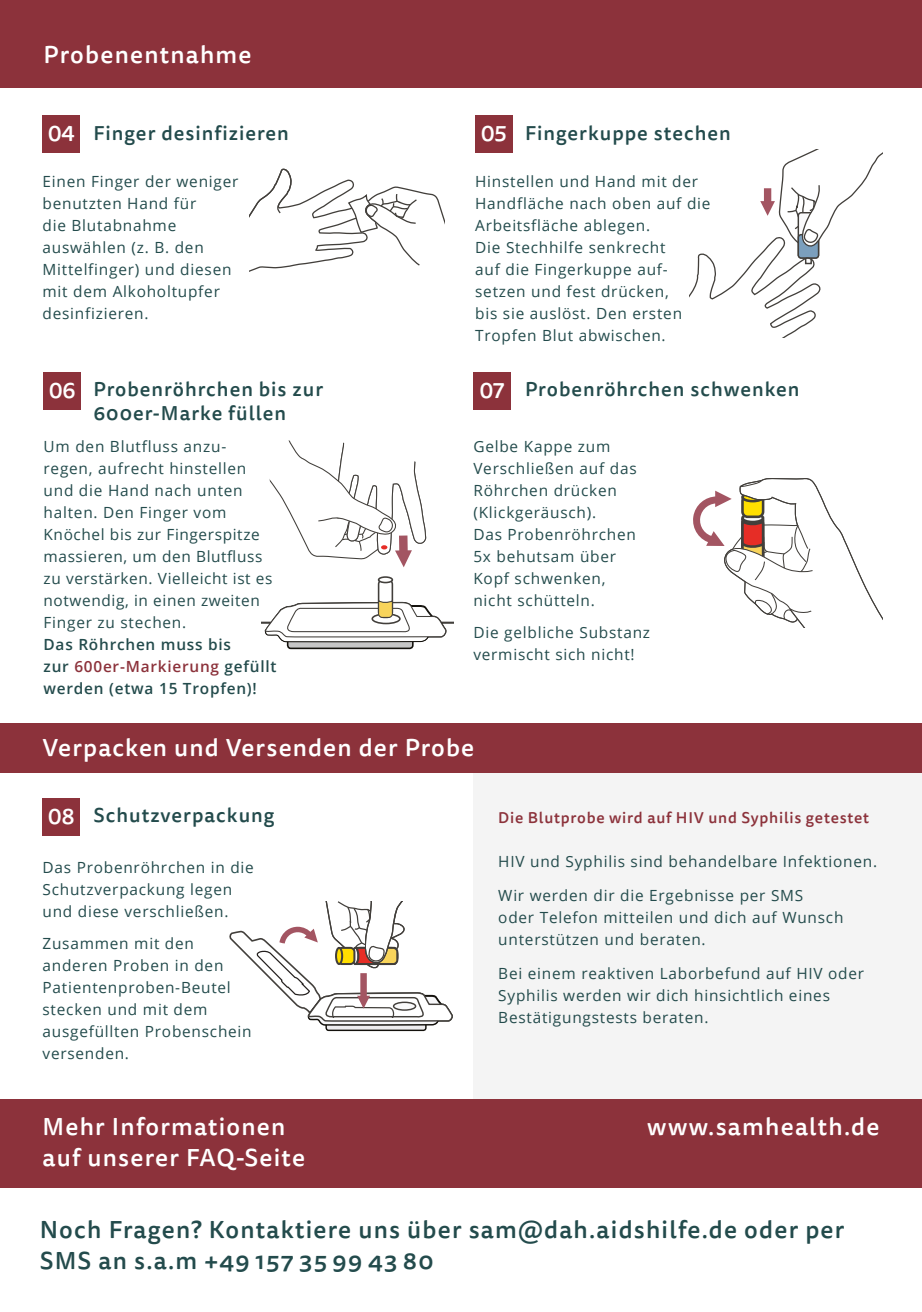
<style>
.page{position:relative;width:922px;height:1312px;background:#fff}
.page>*{position:absolute;margin:0;border:0;box-sizing:border-box;transform-origin:0 0}
.t1{font:500 24.25px/30.8px "Tisa Sans Pro";letter-spacing:.05em;color:#fff}
.t2{font:500 24.25px/30.8px "Tisa Sans Pro";letter-spacing:.05em;color:#234b4c}
.t3{font:500 22px "Tisa Sans Pro";color:#fff}
.t4{font:500 19.75px/23.8px "Tisa Sans Pro";letter-spacing:.05em;color:#234b4c}
.t5{font:15.25px/22px "Open Sans";letter-spacing:.05em;color:#234b4c}
.t6{font:600 15.25px/22px "Open Sans";letter-spacing:.05em;color:#234b4c}
.t7{font:500 15.25px "Tisa Sans Pro";letter-spacing:.05em;color:#8c323b}
.s1{font-size:22px;color:#fff}
.s2{color:#8c323b}
</style>
<div class="page">
<div style="left:0;top:0;width:921px;height:87px;background:#8c323b"></div>
<div style="left:473px;top:773px;width:448px;height:333px;background:#f4f4f4"></div>
<div style="left:0;top:723px;width:921px;height:50px;background:#8c323b"></div>
<svg style="left:249px;top:168px;width:195px;height:104px"></svg>
<svg style="left:229px;top:901px;width:224px;height:130px"></svg>
<svg style="left:693px;top:478px;width:189px;height:149px"></svg>
<svg style="left:689px;top:149px;width:193px;height:189px"></svg>
<svg style="left:270px;top:440px;width:157px;height:127px"></svg>
<hr style="left:261px;top:621px;width:192px;height:2px;background:#423f3b">
<div style="left:378px;top:578px;width:15px;height:40px;border:2px solid #423f3b;border-radius:6px"></div>
<div style="left:378px;top:577px;width:14px;height:5px;background:#fff;border-radius:50%"></div>
<div style="left:378px;top:576px;width:15px;height:7px;border:2px solid #423f3b;border-radius:50%"></div>
<svg style="left:264px;top:599px;width:184px;height:50px"></svg>
<div style="left:43px;top:116px;width:37px;height:37px;background:#8c323b"></div>
<div style="left:44px;top:372px;width:37px;height:37px;background:#8c323b"></div>
<div style="left:43px;top:798px;width:37px;height:37px;background:#8c323b"></div>
<div style="left:475px;top:116px;width:37px;height:37px;background:#8c323b"></div>
<div style="left:473px;top:372px;width:37px;height:37px;background:#8c323b"></div>
<div style="left:0;top:1098px;width:921px;height:89px;background:#8c323b"></div>
<h1 class="t1" style="left:44px;top:40px;width:209px">Probenentnahme</h1>
<p class="t4" style="left:48px;top:121px;width:242px"><span class="s1">04</span> Finger desinfizieren</p>
<p class="t4" style="left:481px;top:121px;width:251px"><span class="s1">05</span> Fingerkuppe stechen</p>
<p class="t5" style="left:43px;top:170px;width:197px">Einen Finger der weniger benutzten Hand für<br>die Blutabnahme auswählen (z. B. den<br>Mittelfinger) und diesen mit dem Alkoholtupfer desinfizieren.</p>
<p class="t5" style="left:475px;top:170px;width:237px">Hinstellen und Hand mit der<br>Handfläche nach oben auf die<br>Arbeitsfläche ablegen.<br>Die Stechhilfe senkrecht<br>auf die Fingerkuppe auf&shy;setzen und fest drücken,<br>bis sie auslöst. Den ersten<br>Tropfen Blut abwischen.</p>
<h2 class="t3" style="left:49px;top:374px;width:28px">06</h2>
<p class="t4" style="left:93px;top:377px;width:231px">Probenröhrchen bis zur<br>600er-Marke füllen</p>
<p class="t4" style="left:479px;top:377px;width:321px"><span class="s1">07</span> Probenröhrchen schwenken</p>
<p class="t5" style="left:44px;top:435px;width:230px">Um den Blutfluss anzu&shy;regen, aufrecht hinstellen und die Hand nach unten halten. Den Finger vom<br>Knöchel bis zur Fingerspitze massieren, um den Blutfluss zu verstärken. Vielleicht ist es notwendig, in einen zweiten<br>Finger zu stechen.</p>
<p class="t6" style="left:44px;top:633px;width:234px">Das Röhrchen muss bis<br>zur <span class="s2">600er-Markierung</span> gefüllt werden (etwa 15 Tropfen)!</p>
<p class="t5" style="left:473px;top:435px;width:165px">Gelbe Kappe zum<br>Verschließen auf das<br>Röhrchen drücken (Klickgeräusch).<br>Das Probenröhrchen<br>5x behutsam über<br>Kopf schwenken, nicht schütteln.</p>
<p class="t5" style="left:473px;top:620px;width:178px">Die gelbliche Substanz vermischt sich nicht!</p>
<h1 class="t1" style="left:43px;top:732px;width:433px">Verpacken und Versenden der Probe</h1>
<p class="t4" style="left:48px;top:803px;width:228px"><span class="s1">08</span> Schutzverpackung</p>
<p class="t5" style="left:43px;top:856px;width:213px">Das Probenröhrchen in die<br>Schutzverpackung legen und diese verschließen.</p>
<p class="t5" style="left:43px;top:931px;width:211px">Zusammen mit den anderen Proben in den<br>Patientenproben-Beutel stecken und mit dem ausgefüllten Probenschein versenden.</p>
<p class="t7" style="left:498px;top:806px;width:372px">Die Blutprobe wird auf HIV und Syphilis getestet</p>
<p class="t5" style="left:498px;top:849px;width:380px">HIV und Syphilis sind behandelbare Infektionen.</p>
<p class="t5" style="left:498px;top:883px;width:346px">Wir werden dir die Ergebnisse per SMS<br>oder Telefon mitteilen und dich auf Wunsch unterstützen und beraten.</p>
<p class="t5" style="left:498px;top:962px;width:367px">Bei einem reaktiven Laborbefund auf HIV oder<br>Syphilis werden wir dich hinsichtlich eines<br>Bestätigungstests beraten.</p>
<h1 class="t1" style="left:43px;top:1111px;width:264px">Mehr Informationen auf unserer FAQ-Seite</h1>
<h1 class="t1" style="left:647px;top:1111px;width:234px">www.samhealth.de</h1>
<h1 class="t2" style="left:40px;top:1214px;width:806px">Noch Fragen? Kontaktiere uns über sam@dah.aidshilfe.de oder per<br>SMS an s.a.m +49 157 35 99 43 80</h1>
</div>
